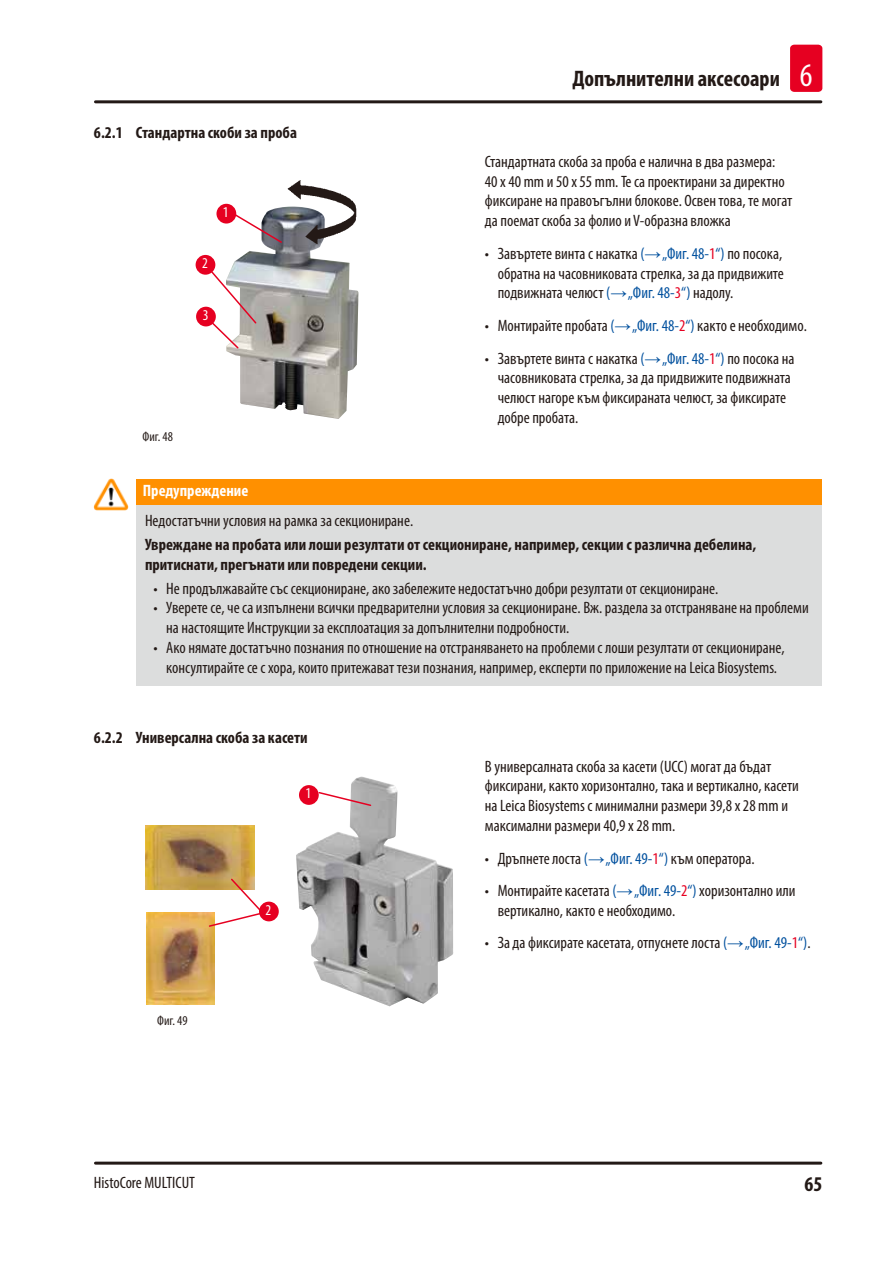
<style>
.page{position:relative;width:893px;height:1263px;background:#fff}
.page>*{position:absolute;margin:0;border:0;box-sizing:border-box;transform-origin:0 0}
.t1{font:700 condensed 22.5px "Myriad Pro";color:#231916}
.t2{font:700 condensed 21px "Myriad Pro";color:#231916}
.Table_text{font:condensed 16.5px/19.8px "Myriad Pro";color:#231916}
.Consequenses_of_non{font:700 condensed 16.5px/19.8px "Myriad Pro";color:#231916}
.Source_of_danger{font:condensed 16.5px "Myriad Pro";color:#231916}
.Signalword__no_use_a{font:700 condensed 16.5px "Myriad Pro";color:#fff}
.t3{font:condensed 15px "Myriad Pro";color:#fff}
.t4{font:condensed 13.5px "Myriad Pro";color:#231916}
.s1{font-weight:400;font-size:33px;color:#fff}
.s2{color:#00509e}
.s3{font-family:"Arial";font-stretch:normal;color:#00509e}
.s4{color:#e60021}
</style>
<div class="page">
<hr style="left:95px;top:100px;width:726px;height:3px;background:#231916">
<hr style="left:95px;top:1161px;width:726px;height:3px;background:#231916">
<div style="left:790px;top:45px;width:32px;height:47px;background:#e60021;border-radius:4px"></div>
<img style="left:226px;top:207px;width:132px;height:212px">
<img style="left:287px;top:180px;width:69px;height:65px">
<svg style="left:233px;top:213px;width:50px;height:31px"></svg>
<div style="left:216px;top:204px;width:20px;height:20px;background:#e60021;border-radius:50%"></div>
<div style="left:196px;top:255px;width:19px;height:20px;background:#e60021;border-radius:50%"></div>
<svg style="left:208px;top:269px;width:50px;height:81px"></svg>
<div style="left:196px;top:307px;width:20px;height:19px;background:#e60021;border-radius:50%"></div>
<div style="left:136px;top:479px;width:686px;height:26px;background:#ff9000"></div>
<div style="left:136px;top:505px;width:686px;height:180px;background:#dcdddd"></div>
<img style="left:94px;top:478px;width:35px;height:32px">
<img style="left:296px;top:777px;width:158px;height:230px">
<img style="left:146px;top:825px;width:108px;height:65px">
<img style="left:146px;top:913px;width:69px;height:91px">
<svg style="left:208px;top:877px;width:57px;height:51px"></svg>
<svg style="left:317px;top:791px;width:55px;height:16px"></svg>
<div style="left:299px;top:785px;width:20px;height:20px;background:#e60021;border-radius:50%"></div>
<div style="left:259px;top:902px;width:20px;height:19px;background:#e60021;border-radius:50%"></div>
<p class="Consequenses_of_non" style="left:94px;top:122px;width:204px">6.2.1 Стандартна скоби за проба</p>
<p class="t3" style="left:202px;top:254px;width:7px">2</p>
<p class="t3" style="left:223px;top:203px;width:7px">1</p>
<p class="t3" style="left:203px;top:306px;width:7px">3</p>
<p class="t4" style="left:142px;top:428px;width:32px">Фиг. 48</p>
<h1 class="t1" style="left:572px;top:65px;width:242px">Допълнителни аксесоари <span class="s1">6</span></h1>
<p class="Table_text" style="left:485px;top:151px;width:309px">Стандартната скоба за проба е налична в два размера:<br>40 x 40 mm и 50 x 55 mm. Те са проектирани за директно фиксиране на правоъгълни блокове. Освен това, те могат да поемат скоба за фолио и V-образна вложка</p>
<p class="Table_text" style="left:498px;top:243px;width:288px;text-align:justify;text-indent:-13px">• Завъртете винта с накатка <span class="s2">(</span><span class="s3">→</span> <span class="s2">„Фиг. 48‑</span><span class="s4">1</span><span class="s2">“)</span> по посока, обратна на часовниковата стрелка, за да придвижите подвижната челюст <span class="s2">(</span><span class="s3">→</span> <span class="s2">„Фиг. 48‑</span><span class="s4">3</span><span class="s2">“)</span> надолу.</p>
<p class="Table_text" style="left:485px;top:315px;width:324px">• Монтирайте пробата <span class="s2">(</span><span class="s3">→</span> <span class="s2">„Фиг. 48‑</span><span class="s4">2</span><span class="s2">“)</span> както е необходимо.</p>
<p class="Table_text" style="left:498px;top:348px;width:298px;text-indent:-13px">• Завъртете винта с накатка <span class="s2">(</span><span class="s3">→</span> <span class="s2">„Фиг. 48‑</span><span class="s4">1</span><span class="s2">“)</span> по посока на часовниковата стрелка, за да придвижите подвижната челюст нагоре към фиксираната челюст, за фиксирате добре пробата.</p>
<p class="Signalword__no_use_a" style="left:143px;top:480px;width:107px">Предупреждение</p>
<p class="Source_of_danger" style="left:145px;top:510px;width:270px">Недостатъчни условия на рамка за секциониране.</p>
<p class="Consequenses_of_non" style="left:145px;top:534px;width:613px">Увреждане на пробата или лоши резултати от секциониране, например, секции с различна дебелина, притиснати, прегънати или повредени секции.</p>
<p class="Table_text" style="left:153px;top:578px;width:566px">• Не продължавайте със секциониране, ако забележите недостатъчно добри резултати от секциониране.</p>
<p class="Table_text" style="left:166px;top:598px;width:644px;text-indent:-13px">• Уверете се, че са изпълнени всички предварителни условия за секциониране. Вж. раздела за отстраняване на проблеми на настоящите Инструкции за експлоатация за допълнителни подробности.</p>
<p class="Table_text" style="left:153px;top:637px;width:633px;text-align:center">• Ако нямате достатъчно познания по отношение на отстраняването на проблеми с лоши резултати от секциониране, консултирайте се с хора, които притежават тези познания, например, експерти по приложение на Leica Biosystems.</p>
<p class="Consequenses_of_non" style="left:94px;top:727px;width:215px">6.2.2 Универсална скоба за касети</p>
<p class="t4" style="left:157px;top:1012px;width:32px">Фиг. 49</p>
<p class="t3" style="left:305px;top:784px;width:7px">1</p>
<p class="t3" style="left:266px;top:901px;width:7px">2</p>
<p class="Table_text" style="left:485px;top:756px;width:316px">В универсалната скоба за касети (UCC) могат да бъдат фиксирани, както хоризонтално, така и вертикално, касети на Leica Biosystems с минимални размери 39,8 x 28 mm и максимални размери 40,9 x 28 mm.</p>
<p class="Table_text" style="left:485px;top:848px;width:271px">• Дръпнете лоста <span class="s2">(</span><span class="s3">→</span> <span class="s2">„Фиг. 49‑</span><span class="s4">1</span><span class="s2">“)</span> към оператора.</p>
<p class="Table_text" style="left:498px;top:880px;width:299px;text-indent:-13px">• Монтирайте касетата <span class="s2">(</span><span class="s3">→</span> <span class="s2">„Фиг. 49‑</span><span class="s4">2</span><span class="s2">“)</span> хоризонтално или вертикално, както е необходимо.</p>
<p class="Table_text" style="left:485px;top:933px;width:327px">• За да фиксирате касетата, отпуснете лоста <span class="s2">(</span><span class="s3">→</span> <span class="s2">„Фиг. 49‑</span><span class="s4">1</span><span class="s2">“)</span>.</p>
<p class="Table_text" style="left:94px;top:1172px;width:103px">HistoCore MULTICUT</p>
<p class="t2" style="left:804px;top:1171px;width:19px">65</p>
</div>
